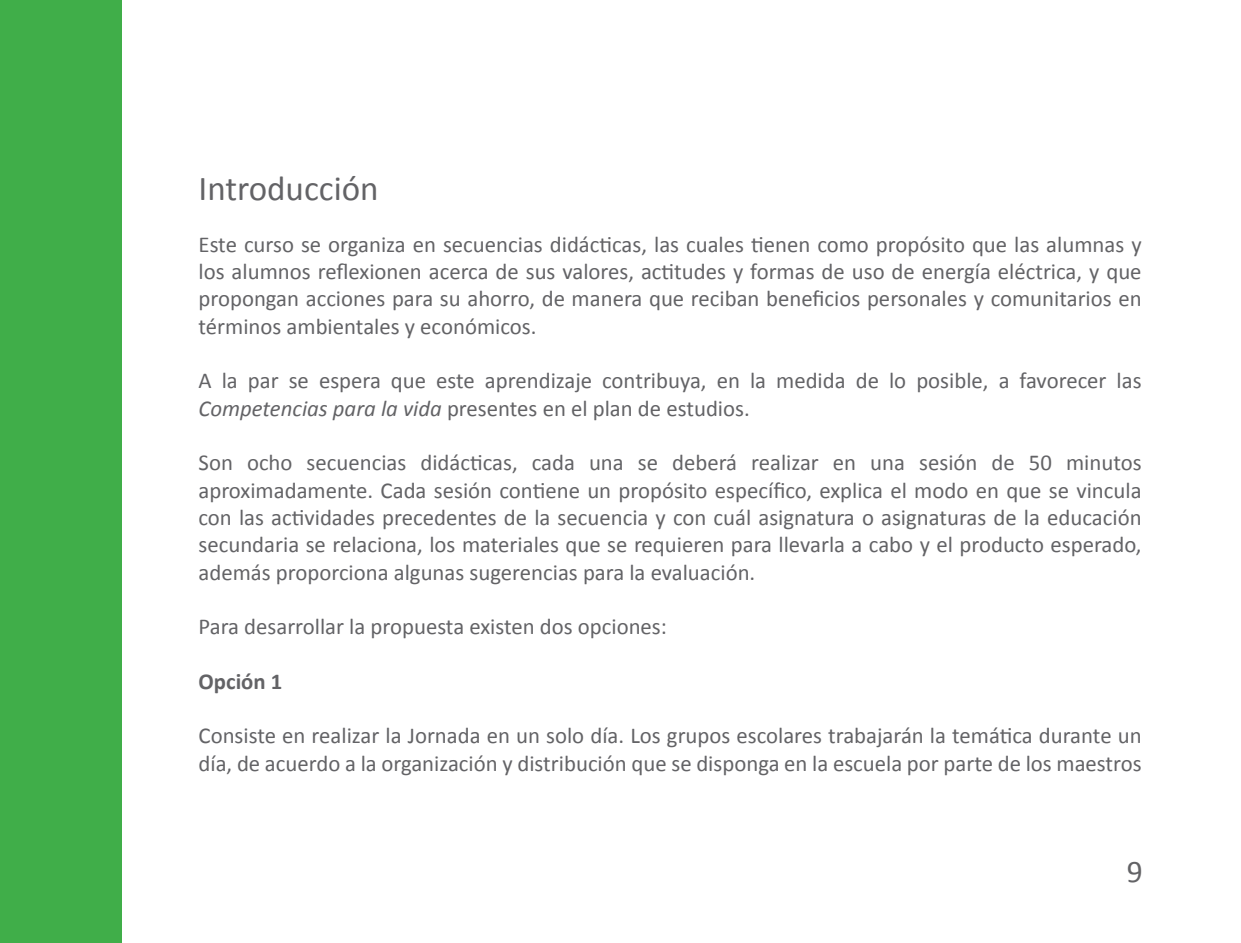
<style>
.page{position:relative;width:1241px;height:943px;background:#fff}
.page>*{position:absolute;margin:0;border:0;box-sizing:border-box;transform-origin:0 0}
.Título_3{font:35px "Calibri";color:#636366}
.t1{font:31.5px "Calibri";color:#636366}
.Título_3-2{font:22.75px/27.3px "Calibri";color:#636366;text-align:justify}
.Título_3-3{font:700 22.75px "Calibri";color:#636366}
.s1{font-style:italic}
</style>
<div class="page">
<div style="left:0;top:0;width:122px;height:943px;background:#40ae49"></div>
<p class="Título_3" style="left:198px;top:166px;width:181px">Introducción</p>
<p class="Título_3-2" style="left:198px;top:231px;width:944px">Este curso se organiza en secuencias didácticas, las cuales tienen como propósito que las alumnas y los alumnos reflexionen acerca de sus valores, actitudes y formas de uso de energía eléctrica, y que propongan acciones para su ahorro, de manera que reciban beneficios personales y comunitarios en términos ambientales y económicos.</p>
<p class="Título_3-2" style="left:198px;top:367px;width:944px">A la par se espera que este aprendizaje contribuya, en la medida de lo posible, a favorecer las<br><span class="s1">Competencias para la vida</span> presentes en el plan de estudios.</p>
<p class="Título_3-2" style="left:198px;top:449px;width:944px">Son ocho secuencias didácticas, cada una se deberá realizar en una sesión de 50 minutos aproximadamente. Cada sesión contiene un propósito específico, explica el modo en que se vincula con las actividades precedentes de la secuencia y con cuál asignatura o asignaturas de la educación secundaria se relaciona, los materiales que se requieren para llevarla a cabo y el producto esperado, además proporciona algunas sugerencias para la evaluación.</p>
<p class="Título_3-2" style="left:198px;top:613px;width:470px">Para desarrollar la propuesta existen dos opciones:</p>
<p class="Título_3-3" style="left:198px;top:666px;width:85px">Opción 1</p>
<p class="Título_3-2" style="left:198px;top:722px;width:944px">Consiste en realizar la Jornada en un solo día. Los grupos escolares trabajarán la temática durante un día, de acuerdo a la organización y distribución que se disponga en la escuela por parte de los maestros</p>
<h2 class="t1" style="left:1126px;top:852px;width:17px">9</h2>
</div>
